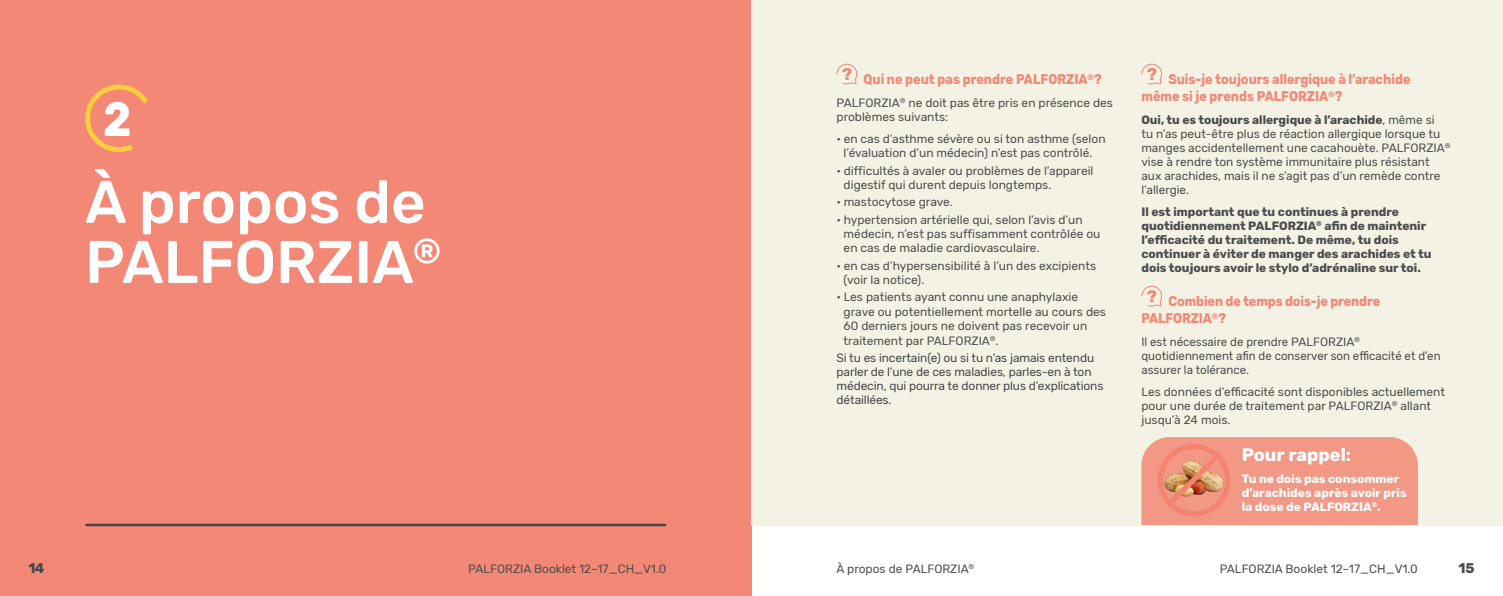
<style>
.page{position:relative;width:1503px;height:596px;background:#fff}
.page>*{position:absolute;margin:0;border:0;box-sizing:border-box;transform-origin:0 0}
.Info_Head{font:500 60px/60px "Rubik";color:#fff}
.Info_Head-2{font:700 48px "Rubik";color:#fff;scale:.9 1}
.Notes_Body_Heading{font:700 18px "Rubik";color:#fff}
._14pt_Dialogue_Main{font:700 14px/16.8px "Rubik";color:#f48876;scale:.9 1}
.Folio{font:700 14px "Rubik";color:#454749}
.t1{font:700 14px "Rubik";color:#4b4c4d}
._12pt_Rubik_Regular{font:12px/14px "Rubik";color:#4b4c4d}
._9_5pt_Rubik_Regular{font:12px/14.4px "Rubik";color:#4b4c4d}
._12pt_Rubik_Regular-2{font:700 12px/14px "Rubik";color:#4b4c4d}
._12pt_Rubik_Regular-3{font:12px/14px "Rubik";letter-spacing:-.01em;color:#454749}
._12pt_Rubik_Regular-4{font:12px/14px "Rubik";color:#4b4c4d;scale:.96 1}
._12pt_Rubik_Regular-5{font:700 12px/14px "Rubik";color:#fff}
.s1{font-weight:700}
</style>
<div class="page">
<div style="left:0;top:0;width:751px;height:595px;background:#f48876"></div>
<div style="left:751px;top:0;width:751px;height:524px;background:#f4f2e4"></div>
<svg style="left:836px;top:63px;width:21px;height:22px"></svg>
<svg style="left:1141px;top:63px;width:21px;height:22px"></svg>
<svg style="left:1141px;top:285px;width:21px;height:22px"></svg>
<svg style="left:1141px;top:437px;width:276px;height:87px;background:#f19885"></svg>
<svg style="left:85px;top:84px;width:63px;height:68px"></svg>
<hr style="left:86px;top:523px;width:579px;height:3px;background:#454749">
<p class="Info_Head-2" style="left:103px;top:91px;width:33px">2</p>
<p class="Info_Head" style="left:85px;top:173px;width:358px">À propos de<br>PALFORZIA<sup>®</sup></p>
<p class="_14pt_Dialogue_Main" style="left:863px;top:71px;width:266px">Qui ne peut pas prendre PALFORZIA<sup>®</sup>?</p>
<p class="_12pt_Rubik_Regular" style="left:836px;top:96px;width:278px">PALFORZIA<sup>®</sup> ne doit pas être pris en présence des problèmes suivants:</p>
<p class="_9_5pt_Rubik_Regular" style="left:836px;top:132px;width:270px;text-align:center">• en cas d’asthme sévère ou si ton asthme (selon l’évaluation d’un médecin) n’est pas contrôlé.</p>
<p class="_9_5pt_Rubik_Regular" style="left:843px;top:163px;width:251px;text-indent:-7px">• difficultés à avaler ou problèmes de l’appareil digestif qui durent depuis longtemps.</p>
<p class="_9_5pt_Rubik_Regular" style="left:836px;top:195px;width:118px">• mastocytose grave.</p>
<p class="_9_5pt_Rubik_Regular" style="left:843px;top:212px;width:258px;text-indent:-7px">• hypertension artérielle qui, selon l’avis d’un médecin, n’est pas suffisamment contrôlée ou en cas de maladie cardiovasculaire.</p>
<p class="_9_5pt_Rubik_Regular" style="left:843px;top:258px;width:254px;text-indent:-7px">• en cas d’hypersensibilité à l’un des excipients (voir la notice).</p>
<p class="_9_5pt_Rubik_Regular" style="left:843px;top:290px;width:264px;text-indent:-7px">• Les patients ayant connu une anaphylaxie grave ou potentiellement mortelle au cours des 60 derniers jours ne doivent pas recevoir un traitement par PALFORZIA<sup>®</sup>.</p>
<p class="_12pt_Rubik_Regular-3" style="left:836px;top:350px;width:268px">Si tu es incertain(e) ou si tu n’as jamais entendu parler de l’une de ces maladies, parles-en à ton médecin, qui pourra te donner plus d’explications détaillées.</p>
<p class="_14pt_Dialogue_Main" style="left:1141px;top:71px;width:300px;text-indent:27px">Suis-je toujours allergique à l’arachide même si je prends PALFORZIA<sup>®</sup>?</p>
<p class="_12pt_Rubik_Regular" style="left:1141px;top:113px;width:310px"><span class="s1">Oui, tu es toujours allergique à l’arachide</span>, même si<br>tu n’as peut-être plus de réaction allergique lorsque tu manges accidentellement une cacahouète. PALFORZIA<sup>® </sup>vise à rendre ton système immunitaire plus résistant aux arachides, mais il ne s’agit pas d’un remède contre l’allergie.</p>
<p class="_12pt_Rubik_Regular-2" style="left:1141px;top:204px;width:292px">Il est important que tu continues à prendre quotidiennement PALFORZIA<sup>®</sup> afin de maintenir l’efficacité du traitement. De même, tu dois continuer à éviter de manger des arachides et tu dois toujours avoir le stylo d’adrénaline sur toi.</p>
<p class="_14pt_Dialogue_Main" style="left:1141px;top:293px;width:267px;text-indent:27px">Combien de temps dois-je prendre<br>PALFORZIA<sup>®</sup>?</p>
<p class="_12pt_Rubik_Regular-4" style="left:1141px;top:335px;width:313px">Il est nécessaire de prendre PALFORZIA<sup>® </sup>quotidiennement afin de conserver son efficacité et d’en assurer la tolérance.</p>
<p class="_12pt_Rubik_Regular" style="left:1141px;top:384px;width:305px">Les données d’efficacité sont disponibles actuellement pour une durée de traitement par PALFORZIA<sup>®</sup> allant jusqu’à 24 mois.</p>
<p class="Notes_Body_Heading" style="left:1241px;top:443px;width:111px">Pour rappel:</p>
<p class="_12pt_Rubik_Regular-5" style="left:1241px;top:472px;width:166px">Tu ne dois pas consommer d’arachides après avoir pris la dose de PALFORZIA<sup>®</sup>.</p>
<p class="_12pt_Rubik_Regular" style="left:836px;top:562px;width:139px">À propos de PALFORZIA<sup>®</sup></p>
<p class="Folio" style="left:28px;top:560px;width:18px">14</p>
<p class="_12pt_Rubik_Regular" style="left:468px;top:562px;width:200px">PALFORZIA Booklet 12–17_CH_V1.0</p>
<p class="_12pt_Rubik_Regular" style="left:1219px;top:562px;width:200px">PALFORZIA Booklet 12–17_CH_V1.0</p>
<p class="t1" style="left:1458px;top:560px;width:18px">15</p>
</div>
